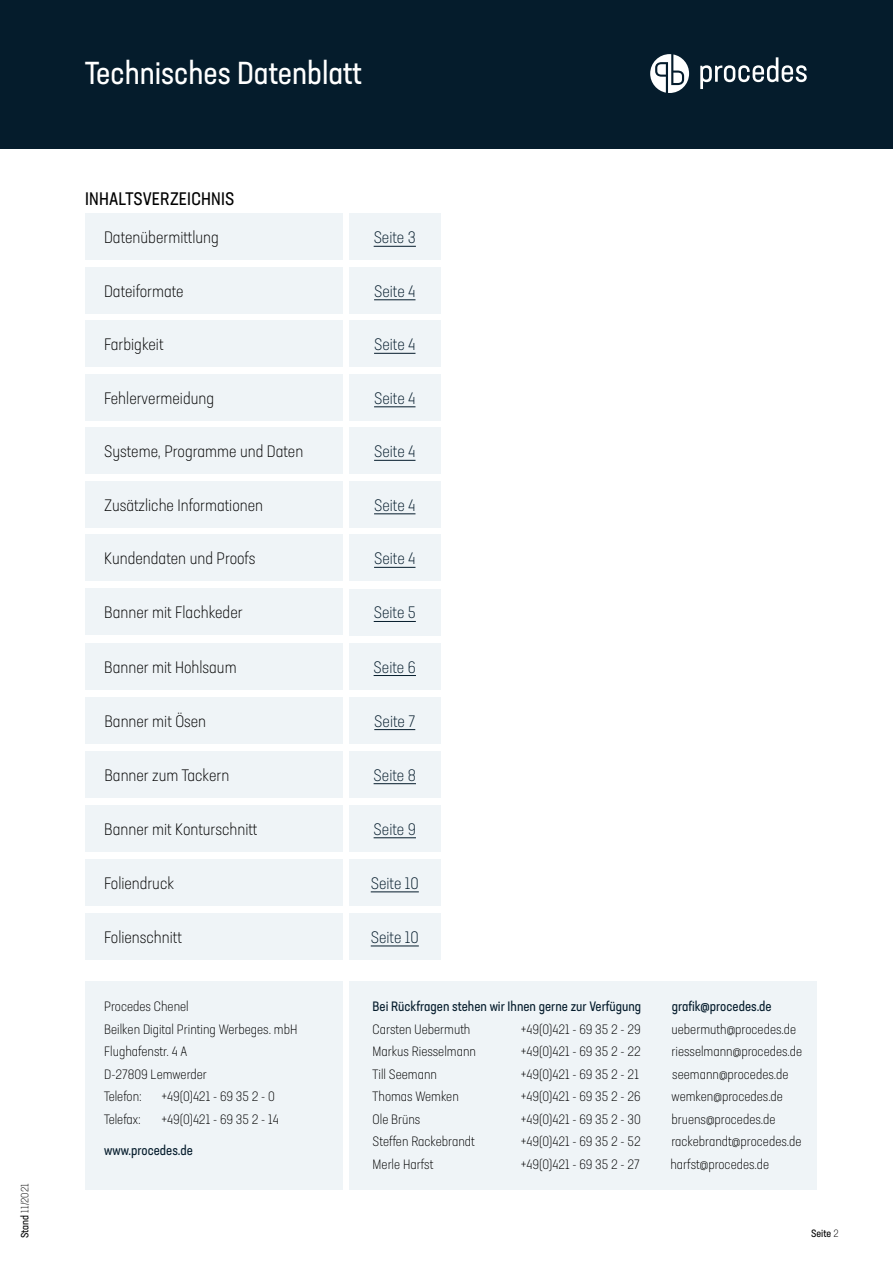
<style>
.page{position:relative;width:893px;height:1263px;background:#fff}
.page>*{position:absolute;margin:0;border:0;box-sizing:border-box;transform-origin:0 0}
.t1{font:condensed 31.5px "Neusa Next Pro";color:#fff}
.t2{font:condensed 18px "Neusa Next Pro";letter-spacing:.01em;color:#000}
.t3{font:300 condensed 16.5px "Neusa Next Pro";color:#000}
.t4{font:300 condensed 16.5px "Neusa Next Pro";color:#051c2c}
.t5{font:300 condensed 13.5px/22.5px "Neusa Next Pro";color:#000}
.t6{font:condensed 13.5px "Neusa Next Pro";color:#051c2c}
.t7{font:300 condensed 10.5px "Neusa Next Pro";color:#000}
.t8{font:condensed 10.5px "Neusa Next Pro";color:#000}
.s1{font-weight:400}
.s2{font-weight:300}
</style>
<div class="page">
<div style="left:349px;top:981px;width:467px;height:208px;background:#eff4f7"></div>
<div style="left:349px;top:214px;width:92px;height:46px;background:#eff4f7"></div>
<hr style="left:374px;top:246px;width:42px;height:1px;background:#051c2c">
<div style="left:349px;top:267px;width:92px;height:47px;background:#eff4f7"></div>
<hr style="left:374px;top:299px;width:41px;height:1px;background:#051c2c">
<div style="left:349px;top:321px;width:92px;height:46px;background:#eff4f7"></div>
<hr style="left:374px;top:353px;width:41px;height:1px;background:#051c2c">
<div style="left:349px;top:374px;width:92px;height:47px;background:#eff4f7"></div>
<hr style="left:374px;top:406px;width:41px;height:1px;background:#051c2c">
<div style="left:349px;top:428px;width:92px;height:46px;background:#eff4f7"></div>
<hr style="left:374px;top:460px;width:41px;height:1px;background:#051c2c">
<div style="left:349px;top:535px;width:92px;height:46px;background:#eff4f7"></div>
<hr style="left:374px;top:567px;width:41px;height:1px;background:#051c2c">
<div style="left:349px;top:481px;width:92px;height:47px;background:#eff4f7"></div>
<hr style="left:374px;top:513px;width:41px;height:1px;background:#051c2c">
<div style="left:349px;top:589px;width:92px;height:46px;background:#eff4f7"></div>
<hr style="left:374px;top:621px;width:42px;height:1px;background:#051c2c">
<div style="left:349px;top:643px;width:92px;height:46px;background:#eff4f7"></div>
<hr style="left:374px;top:675px;width:42px;height:1px;background:#051c2c">
<div style="left:349px;top:697px;width:92px;height:47px;background:#eff4f7"></div>
<hr style="left:374px;top:729px;width:41px;height:1px;background:#051c2c">
<div style="left:349px;top:751px;width:92px;height:47px;background:#eff4f7"></div>
<hr style="left:374px;top:783px;width:42px;height:1px;background:#051c2c">
<div style="left:349px;top:805px;width:92px;height:47px;background:#eff4f7"></div>
<hr style="left:374px;top:837px;width:42px;height:1px;background:#051c2c">
<div style="left:349px;top:859px;width:92px;height:47px;background:#eff4f7"></div>
<hr style="left:371px;top:891px;width:48px;height:1px;background:#051c2c">
<div style="left:349px;top:913px;width:92px;height:47px;background:#eff4f7"></div>
<hr style="left:371px;top:945px;width:48px;height:1px;background:#051c2c">
<div style="left:85px;top:981px;width:257px;height:208px;background:#eff4f7"></div>
<div style="left:85px;top:214px;width:257px;height:46px;background:#eff4f7"></div>
<div style="left:85px;top:267px;width:257px;height:47px;background:#eff4f7"></div>
<div style="left:85px;top:321px;width:257px;height:46px;background:#eff4f7"></div>
<div style="left:85px;top:374px;width:257px;height:47px;background:#eff4f7"></div>
<div style="left:85px;top:428px;width:257px;height:46px;background:#eff4f7"></div>
<div style="left:85px;top:535px;width:257px;height:46px;background:#eff4f7"></div>
<div style="left:85px;top:481px;width:257px;height:47px;background:#eff4f7"></div>
<div style="left:85px;top:588px;width:257px;height:46px;background:#eff4f7"></div>
<div style="left:85px;top:643px;width:257px;height:46px;background:#eff4f7"></div>
<div style="left:85px;top:697px;width:257px;height:47px;background:#eff4f7"></div>
<div style="left:85px;top:751px;width:257px;height:47px;background:#eff4f7"></div>
<div style="left:85px;top:805px;width:257px;height:47px;background:#eff4f7"></div>
<div style="left:85px;top:859px;width:257px;height:47px;background:#eff4f7"></div>
<div style="left:85px;top:913px;width:257px;height:47px;background:#eff4f7"></div>
<div style="left:0;top:0;width:893px;height:149px;background:#051c2c"></div>
<svg style="left:650px;top:54px;width:39px;height:39px"></svg>
<svg style="left:700px;top:57px;width:107px;height:32px"></svg>
<p class="t7" style="left:19px;top:1238px;width:56px;rotate:-90deg"><span class="s1">Stand</span> 11/2021</p>
<h1 class="t1" style="left:85px;top:53px;width:278px">Technisches Datenblatt</h1>
<h2 class="t2" style="left:85px;top:188px;width:151px">INHALTSVERZEICHNIS</h2>
<p class="t3" style="left:104px;top:227px;width:116px">Datenübermittlung</p>
<p class="t3" style="left:104px;top:281px;width:81px">Dateiformate</p>
<p class="t4" style="left:374px;top:227px;width:44px">Seite 3</p>
<p class="t4" style="left:374px;top:281px;width:43px">Seite 4</p>
<p class="t3" style="left:104px;top:334px;width:61px">Farbigkeit</p>
<p class="t3" style="left:104px;top:388px;width:112px">Fehlervermeidung</p>
<p class="t3" style="left:104px;top:441px;width:201px">Systeme, Programme und Daten</p>
<p class="t4" style="left:374px;top:334px;width:43px">Seite 4</p>
<p class="t4" style="left:374px;top:388px;width:43px">Seite 4</p>
<p class="t4" style="left:374px;top:441px;width:43px">Seite 4</p>
<p class="t3" style="left:104px;top:495px;width:160px">Zusätzliche Informationen</p>
<p class="t4" style="left:374px;top:495px;width:43px">Seite 4</p>
<p class="t3" style="left:104px;top:548px;width:153px">Kundendaten und Proofs</p>
<p class="t4" style="left:374px;top:548px;width:43px">Seite 4</p>
<p class="t3" style="left:104px;top:602px;width:140px">Banner mit Flachkeder</p>
<p class="t4" style="left:374px;top:603px;width:44px">Seite 5</p>
<p class="t3" style="left:104px;top:657px;width:134px">Banner mit Hohlsaum</p>
<p class="t3" style="left:104px;top:711px;width:103px">Banner mit Ösen</p>
<p class="t4" style="left:374px;top:657px;width:44px">Seite 6</p>
<p class="t4" style="left:374px;top:711px;width:42px">Seite 7</p>
<p class="t3" style="left:104px;top:765px;width:126px">Banner zum Tackern</p>
<p class="t4" style="left:374px;top:765px;width:44px">Seite 8</p>
<p class="t3" style="left:104px;top:819px;width:155px">Banner mit Konturschnitt</p>
<p class="t4" style="left:374px;top:819px;width:44px">Seite 9</p>
<p class="t3" style="left:104px;top:873px;width:72px">Foliendruck</p>
<p class="t4" style="left:371px;top:873px;width:50px">Seite 10</p>
<p class="t3" style="left:104px;top:927px;width:79px">Folienschnitt</p>
<p class="t4" style="left:371px;top:927px;width:50px">Seite 10</p>
<p class="t5" style="left:104px;top:995px;width:195px">Procedes Chenel<br>Beilken Digital Printing Werbeges. mbH<br>Flughafenstr. 4 A<br>D-27809 Lemwerder<br>Telefon:</p>
<p class="t5" style="left:162px;top:1085px;width:115px">+49(0)421 - 69 35 2 - 0</p>
<p class="t5" style="left:104px;top:1107px;width:38px">Telefax:</p>
<p class="t5" style="left:162px;top:1107px;width:119px">+49(0)421 - 69 35 2 - 14</p>
<p class="t6" style="left:104px;top:1142px;width:90px">www.procedes.de</p>
<p class="t6" style="left:373px;top:998px;width:270px">Bei Rückfragen stehen wir Ihnen gerne zur Verfügung</p>
<p class="t6" style="left:672px;top:998px;width:101px">grafik@procedes.de</p>
<p class="t5" style="left:373px;top:1017px;width:99px">Carsten Uebermuth</p>
<p class="t5" style="left:521px;top:1017px;width:122px">+49(0)421 - 69 35 2 - 29</p>
<p class="t5" style="left:672px;top:1017px;width:126px">uebermuth@procedes.de</p>
<p class="t5" style="left:373px;top:1040px;width:105px">Markus Riesselmann</p>
<p class="t5" style="left:521px;top:1040px;width:122px">+49(0)421 - 69 35 2 - 22</p>
<p class="t5" style="left:672px;top:1040px;width:132px">riesselmann@procedes.de</p>
<p class="t5" style="left:373px;top:1062px;width:66px">Till Seemann</p>
<p class="t5" style="left:521px;top:1062px;width:120px">+49(0)421 - 69 35 2 - 21</p>
<p class="t5" style="left:672px;top:1062px;width:118px">seemann@procedes.de</p>
<p class="t5" style="left:373px;top:1085px;width:88px">Thomas Wemken</p>
<p class="t5" style="left:521px;top:1085px;width:122px">+49(0)421 - 69 35 2 - 26</p>
<p class="t5" style="left:672px;top:1085px;width:113px">wemken@procedes.de</p>
<p class="t5" style="left:373px;top:1107px;width:49px">Ole Brüns</p>
<p class="t5" style="left:521px;top:1107px;width:122px">+49(0)421 - 69 35 2 - 30</p>
<p class="t5" style="left:671px;top:1107px;width:105px">bruens@procedes.de</p>
<p class="t5" style="left:373px;top:1130px;width:104px">Steffen Rackebrandt</p>
<p class="t5" style="left:521px;top:1130px;width:121px">+49(0)421 - 69 35 2 - 52</p>
<p class="t5" style="left:671px;top:1130px;width:132px">rackebrandt@procedes.de</p>
<p class="t5" style="left:373px;top:1152px;width:62px">Merle Harfst</p>
<p class="t5" style="left:521px;top:1152px;width:120px">+49(0)421 - 69 35 2 - 27</p>
<p class="t5" style="left:670px;top:1152px;width:100px">harfst@procedes.de</p>
<p class="t8" style="left:811px;top:1227px;width:29px">Seite <span class="s2">2</span></p>
</div>
